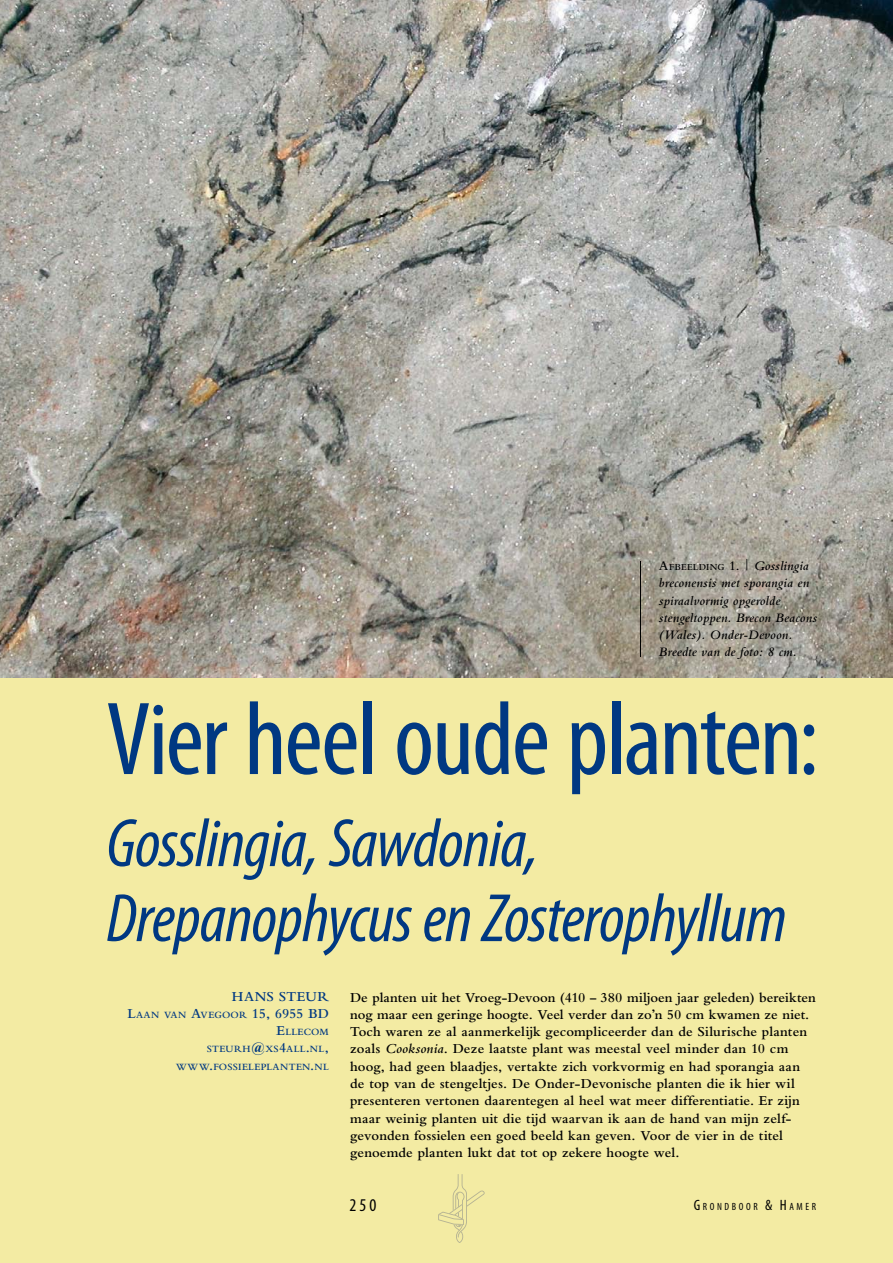
<style>
.page{position:relative;width:893px;height:1263px;background:#fff}
.page>*{position:absolute;margin:0;border:0;box-sizing:border-box;transform-origin:0 0}
.t1{font:condensed 105px "Myriad Pro";letter-spacing:-.02em;color:#003882}
.t2{font:italic condensed 69px/75px "Myriad Pro";letter-spacing:-.015em;color:#003882}
.t3{font:condensed 18px "Myriad Pro";color:#000}
.t4{font:600 14.25px/17.2px "M Bembo";letter-spacing:.005em;color:#000}
.t5{font:600 14.25px "M Bembo";letter-spacing:.04em;color:#003882}
.t6{font:italic 600 13.5px/17.2px "M Bembo";letter-spacing:.015em;color:#000}
.t7{font:condensed 10.5px "Myriad Pro";letter-spacing:.245em;color:#000}
.t8{font:600 10.05px/17.2px "M Bembo";letter-spacing:.04em;color:#003882;text-align:right}
.s1{font-style:normal}
.s2{font-style:normal;font-size:9.45px}
.s3{font-weight:400;font-style:normal}
.s4{font-style:italic}
.s5{font-size:14.25px}
.s6{font-size:15px}
</style>
<div class="page">
<div style="left:0;top:661px;width:893px;height:602px;background:#f3eba3"></div>
<img style="left:0;top:0;width:893px;height:677px">
<svg style="left:438px;top:1174px;width:47px;height:69px"></svg>
<hr style="left:640px;top:561px;width:1px;height:95px;background:#000">
<p class="t6" style="left:659px;top:557px;width:160px"><span class="s1">A</span><span class="s2">FBEELDING</span> <span class="s1">1.</span> <span class="s3">|</span> Gosslingia breconensis met sporangia en spiraalvormig opgerolde stengeltoppen. Brecon Beacons (Wales). Onder-Devoon.<br>Breedte van de foto: 8 cm.</p>
<h1 class="t1" style="left:106px;top:676px;width:714px">Vier heel oude planten:</h1>
<h2 class="t2" style="left:106px;top:805px;width:682px">Gosslingia, Sawdonia,<br>Drepanophycus en Zosterophyllum</h2>
<p class="t4" style="left:350px;top:988px;width:467px">De planten uit het Vroeg-Devoon (410 – 380 miljoen jaar geleden) bereikten nog maar een geringe hoogte. Veel verder dan zo’n 50 cm kwamen ze niet.<br>Toch waren ze al aanmerkelijk gecompliceerder dan de Silurische planten zoals <span class="s4">Cooksonia</span>. Deze laatste plant was meestal veel minder dan 10 cm hoog, had geen blaadjes, vertakte zich vorkvormig en had sporangia aan de top van de stengeltjes. De Onder-Devonische planten die ik hier wil presenteren vertonen daarentegen al heel wat meer differentiatie. Er zijn maar weinig planten uit die tijd waarvan ik aan de hand van mijn zelf&shy;gevonden fossielen een goed beeld kan geven. Voor de vier in de titel genoemde planten lukt dat tot op zekere hoogte wel.</p>
<p class="t5" style="left:232px;top:988px;width:98px">HANS STEUR</p>
<p class="t8" style="left:127px;top:1006px;width:203px"><span class="s5">L</span>AAN VAN <span class="s5">A</span>VEGOOR <span class="s5">15, 6955 BD<br>E</span>LLECOM<br>STEURH<span class="s5">@</span>XS<span class="s5">4</span>ALL<span class="s5">.</span>NL<span class="s5">,<br></span>WWW<span class="s5">.</span>FOSSIELEPLANTEN<span class="s5">.</span>NL</p>
<p class="t3" style="left:350px;top:1194px;width:28px">250</p>
<p class="t7" style="left:694px;top:1200px;width:124px"><span class="s6">G</span>RONDBOOR <span class="s6">&amp; H</span>AMER</p>
</div>
